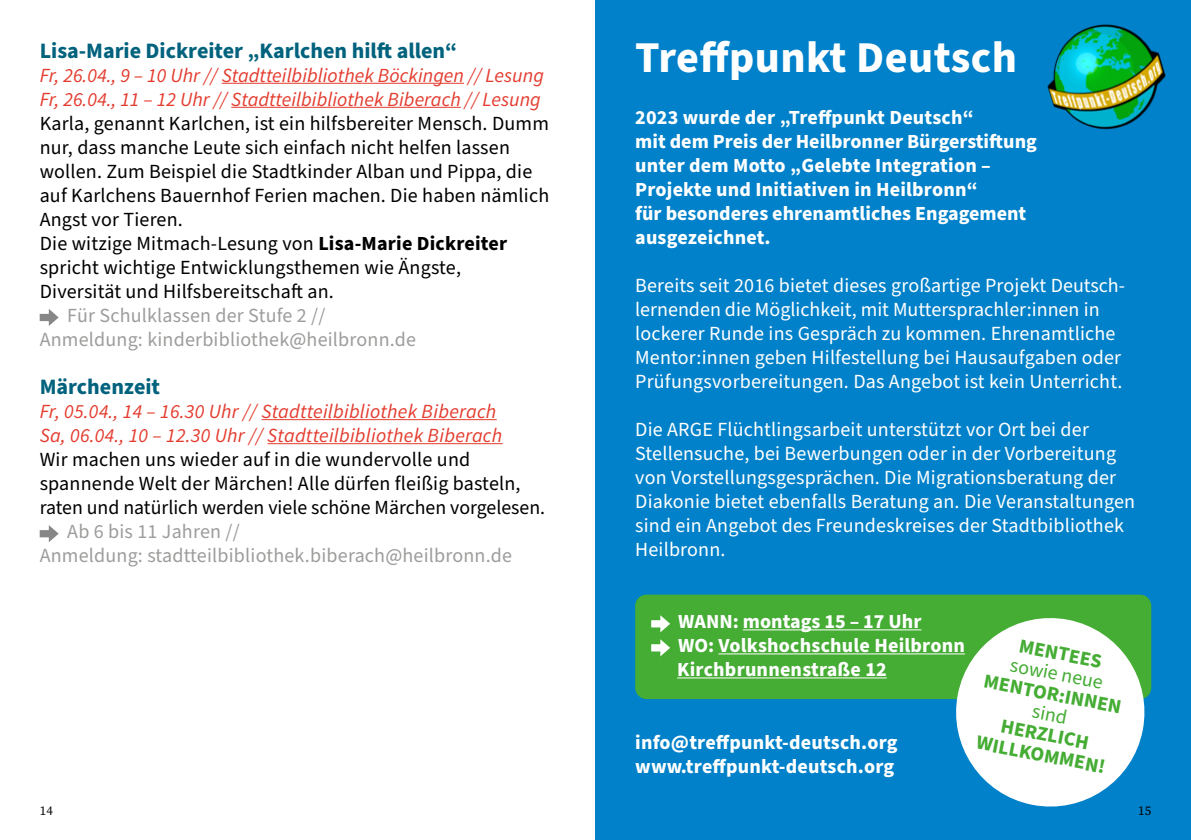
<style>
.page{position:relative;width:1191px;height:840px;background:#fff}
.page>*{position:absolute;margin:0;border:0;box-sizing:border-box;transform-origin:0 0}
.t1{font:700 44px "Source Sans Pro";letter-spacing:.01em;color:#fff}
.t2{font:700 22px "Source Sans Pro";color:#00627d}
.t3{font:20px/24px "Source Sans Pro";letter-spacing:.01em;color:#fff}
.t4{font:20px/24px "Source Sans Pro";letter-spacing:.01em;color:#000}
.t5{font:700 20px/24px "Source Sans Pro";letter-spacing:.01em;color:#fff}
.t6{font:italic 20px/24px "Source Sans Variable";color:#e43c2f}
.t7{font:20px/24px "Source Sans Pro";letter-spacing:.01em;color:#9d9d9c}
.t8{font:700 20px/20.6px "Source Sans Pro";color:#45ac34;text-align:center}
.t9{font:20px "Source Sans Pro";color:#45ac34}
.t10{font:13px "Source Serif Pro";color:#000}
.s1{font-weight:700}
</style>
<div class="page">
<div style="left:595px;top:0;width:596px;height:839px;background:#0081c9"></div>
<hr style="left:222px;top:83px;width:242px;height:1px;background:#e43c2f">
<hr style="left:231px;top:107px;width:230px;height:1px;background:#e43c2f">
<hr style="left:261px;top:419px;width:236px;height:1px;background:#e43c2f">
<hr style="left:267px;top:443px;width:236px;height:1px;background:#e43c2f">
<svg style="left:40px;top:309px;width:19px;height:17px"></svg>
<svg style="left:40px;top:525px;width:19px;height:17px"></svg>
<div style="left:635px;top:594px;width:516px;height:104px;background:#45ac34;border-radius:11px"></div>
<hr style="left:743px;top:629px;width:178px;height:1px;background:#fff">
<hr style="left:718px;top:653px;width:247px;height:1px;background:#fff">
<hr style="left:677px;top:677px;width:210px;height:1px;background:#fff">
<svg style="left:651px;top:615px;width:19px;height:17px"></svg>
<svg style="left:651px;top:639px;width:19px;height:17px"></svg>
<svg style="left:948px;top:609px;width:204px;height:198px;fill:#fff"></svg>
<img style="left:1047px;top:24px;width:119px;height:106px">
<p class="t2" style="left:40px;top:35px;width:419px">Lisa-Marie Dickreiter „Karlchen hilft allen“</p>
<p class="t6" style="left:40px;top:63px;width:506px">Fr, 26.04., 9 – 10 Uhr // Stadtteilbibliothek Böckingen // Lesung<br>Fr, 26.04., 11 – 12 Uhr // Stadtteilbibliothek Biberach // Lesung</p>
<p class="t4" style="left:40px;top:112px;width:511px">Karla, genannt Karlchen, ist ein hilfsbereiter Mensch. Dumm nur, dass manche Leute sich einfach nicht helfen lassen wollen. Zum Beispiel die Stadtkinder Alban und Pippa, die auf Karlchens Bauernhof Ferien machen. Die haben nämlich Angst vor Tieren.<br>Die witzige Mitmach-Lesung von <span class="s1">Lisa-Marie Dickreiter </span>spricht wichtige Entwicklungsthemen wie Ängste,<br>Diversität und Hilfsbereitschaft an.</p>
<p class="t7" style="left:40px;top:304px;width:378px;text-indent:28px">Für Schulklassen der Stufe 2 //<br>Anmeldung: kinderbibliothek@heilbronn.de</p>
<p class="t2" style="left:40px;top:371px;width:122px">Märchenzeit</p>
<p class="t6" style="left:40px;top:399px;width:464px">Fr, 05.04., 14 – 16.30 Uhr // Stadtteilbibliothek Biberach<br>Sa, 06.04., 10 – 12.30 Uhr // Stadtteilbibliothek Biberach</p>
<p class="t4" style="left:40px;top:448px;width:507px">Wir machen uns wieder auf in die wundervolle und spannende Welt der Märchen! Alle dürfen fleißig basteln, raten und natürlich werden viele schöne Märchen vorgelesen.</p>
<p class="t7" style="left:40px;top:520px;width:474px;text-indent:28px">Ab 6 bis 11 Jahren //<br>Anmeldung: stadtteilbibliothek.biberach@heilbronn.de</p>
<h1 class="t1" style="left:635px;top:28px;width:383px">Treffpunkt Deutsch</h1>
<p class="t5" style="left:635px;top:106px;width:403px">2023 wurde der „Treffpunkt Deutsch“<br>mit dem Preis der Heilbronner Bürgerstiftung unter dem Motto „Gelebte Integration – Projekte und Initiativen in Heilbronn“<br>für besonderes ehrenamtliches Engagement ausgezeichnet.</p>
<p class="t3" style="left:635px;top:274px;width:491px">Bereits seit 2016 bietet dieses großartige Projekt Deutsch&shy;lernenden die Möglichkeit, mit Muttersprachler:innen in lockerer Runde ins Gespräch zu kommen. Ehrenamtliche Mentor:innen geben Hilfestellung bei Hausaufgaben oder Prüfungsvorbereitungen. Das Angebot ist kein Unterricht.</p>
<p class="t3" style="left:635px;top:418px;width:501px">Die ARGE Flüchtlingsarbeit unterstützt vor Ort bei der Stellensuche, bei Bewerbungen oder in der Vorbereitung von Vorstellungsgesprächen. Die Migrationsberatung der Diakonie bietet ebenfalls Beratung an. Die Veranstaltungen sind ein Angebot des Freundeskreises der Stadtbibliothek Heilbronn.</p>
<p class="t5" style="left:677px;top:610px;width:289px">WANN: montags 15 – 17 Uhr<br>WO: Volkshochschule Heilbronn<br>Kirchbrunnenstraße 12</p>
<p class="t5" style="left:635px;top:730px;width:264px">info@treffpunkt-deutsch.org www.treffpunkt-deutsch.org</p>
<p class="t8" style="left:1021px;top:635px;width:86px;rotate:11deg">MENTEES</p>
<p class="t9" style="left:1013px;top:651px;width:96px;rotate:11deg">sowie neue</p>
<p class="t8" style="left:986px;top:670px;width:141px;rotate:11deg">MENTOR:INNEN</p>
<p class="t9" style="left:1035px;top:697px;width:37px;rotate:11deg">sind</p>
<p class="t8" style="left:982px;top:711px;width:132px;rotate:11deg">HERZLICH<br>WILLKOMMEN!</p>
<p class="t10" style="left:40px;top:801px;width:15px">14</p>
<p class="t10" style="left:1138px;top:801px;width:15px">15</p>
</div>
